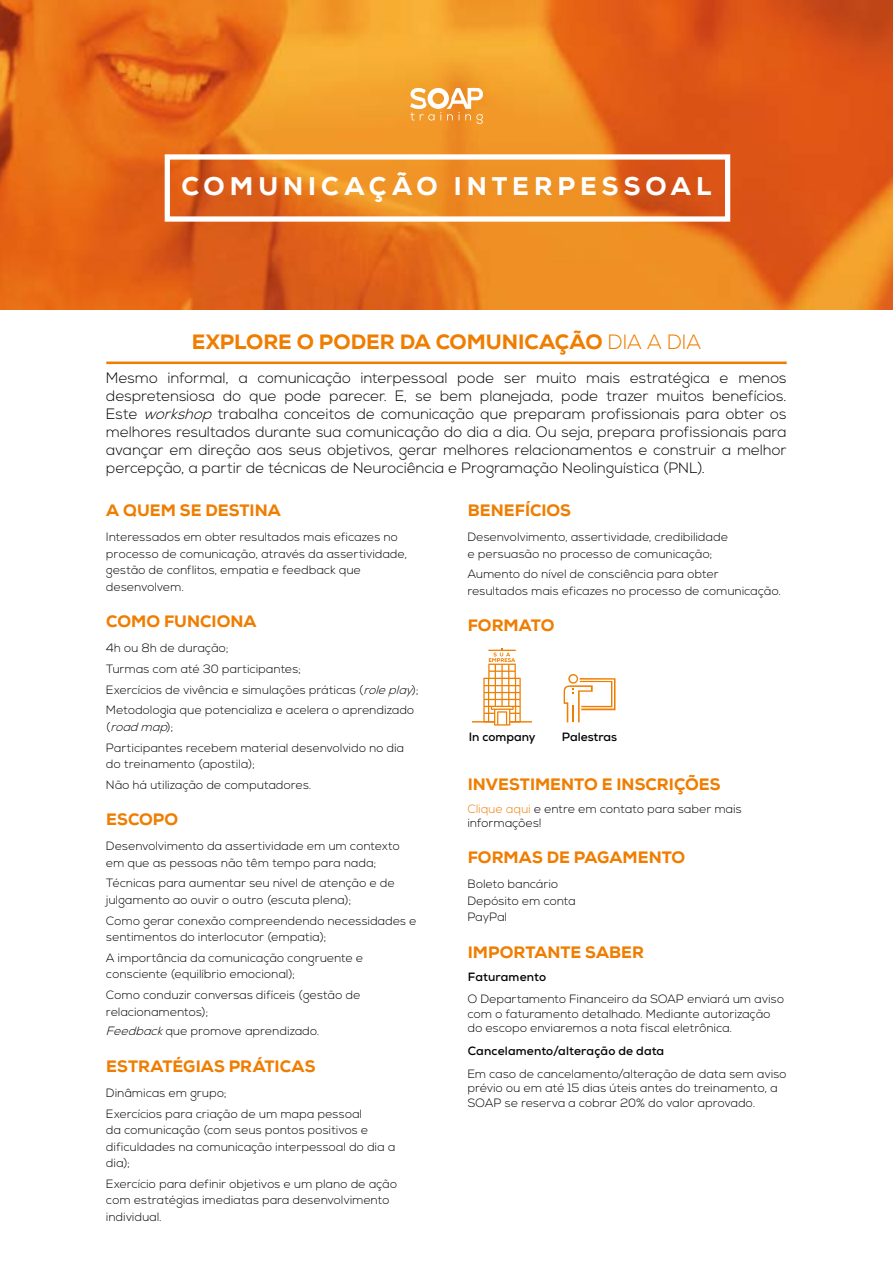
<style>
.page{position:relative;width:893px;height:1263px;background:#fff}
.page>*{position:absolute;margin:0;border:0;box-sizing:border-box;transform-origin:0 0}
.t1{font:800 25.5px "Nexa";letter-spacing:.195em;color:#fff}
.t2{font:800 20.7px "Nexa";letter-spacing:-.005em;color:#ef7d00}
.t3{font:800 16.5px "Nexa";color:#ef7d00}
.t4{font:300 15px/18px "Nexa";letter-spacing:.005em;color:#000;text-align:justify}
.t5{font:300 12px/16.5px "Nexa";letter-spacing:.015em;color:#000}
.t6{font:700 12px "Nexa";letter-spacing:.005em;color:#000}
.s1{font-weight:300}
.s2{font-style:italic}
.s3{color:#ef7d00}
</style>
<div class="page">
<img style="left:0;top:0;width:893px;height:310px">
<hr style="left:106px;top:361px;width:681px;height:3px;background:#ef7d00">
<div style="left:165px;top:154px;width:565px;height:68px;border:5px solid #fff"></div>
<svg style="left:410px;top:87px;width:73px;height:37px"></svg>
<svg style="left:568px;top:674px;width:10px;height:10px"></svg>
<svg style="left:570px;top:675px;width:7px;height:7px"></svg>
<svg style="left:564px;top:678px;width:51px;height:44px"></svg>
<svg style="left:472px;top:648px;width:60px;height:77px"></svg>
<h1 class="t1" style="left:181px;top:170px;width:531px">COMUNICAÇÃO INTERPESSOAL</h1>
<h2 class="t2" style="left:192px;top:329px;width:511px">EXPLORE O PODER DA COMUNICAÇÃO <span class="s1">DIA A DIA</span></h2>
<p class="t4" style="left:106px;top:370px;width:682px">Mesmo informal, a comunicação interpessoal pode ser muito mais estratégica e menos despretensiosa do que pode parecer. E, se bem planejada, pode trazer muitos benefícios.<br>Este <span class="s2">workshop</span> trabalha conceitos de comunicação que preparam profissionais para obter os melhores resultados durante sua comunicação do dia a dia. Ou seja, prepara profissionais para avançar em direção aos seus objetivos, gerar melhores relacionamentos e construir a melhor percepção, a partir de técnicas de Neurociência e Programação Neolinguística (PNL).</p>
<h3 class="t3" style="left:106px;top:500px;width:176px">A QUEM SE DESTINA</h3>
<p class="t5" style="left:106px;top:529px;width:302px">Interessados em obter resultados mais eficazes no processo de comunicação, através da assertividade, gestão de conflitos, empatia e feedback que desenvolvem.</p>
<h3 class="t3" style="left:106px;top:611px;width:152px">COMO FUNCIONA</h3>
<p class="t5" style="left:106px;top:638px;width:314px;line-height:20.7px">4h ou 8h de duração;<br>Turmas com até 30 participantes;<br>Exercícios de vivência e simulações práticas (<span class="s2">roleplay</span>); Metodologia que potencializa e acelera o aprendizado</p>
<p class="t5" style="left:106px;top:717px;width:299px;line-height:20.7px">( <span class="s2">roadmap</span>) ;<br>Participantes recebem material desenvolvido no dia</p>
<p class="t5" style="left:106px;top:754px;width:207px;line-height:20.7px">do treinamento (apostila);<br>Não há utilização de computadores.</p>
<h3 class="t3" style="left:106px;top:809px;width:74px">ESCOPO</h3>
<p class="t5" style="left:106px;top:838px;width:295px">Desenvolvimento da assertividade em um contexto em que as pessoas não têm tempo para nada;</p>
<p class="t5" style="left:106px;top:875px;width:290px">Técnicas para aumentar seu nível de atenção e de julgamento ao ouvir o outro (escuta plena);</p>
<p class="t5" style="left:106px;top:913px;width:312px">Como gerar conexão compreendendo necessidades e sentimentos do interlocutor (empatia);</p>
<p class="t5" style="left:106px;top:950px;width:259px">A importância da comunicação congruente e consciente (equilíbrio emocional);</p>
<p class="t5" style="left:106px;top:987px;width:256px">Como conduzir conversas difíceis (gestão de relacionamentos);</p>
<p class="t5" style="left:106px;top:1024px;width:215px"><span class="s2">Feedback</span>que promove aprendizado.</p>
<h3 class="t3" style="left:106px;top:1055px;width:211px">ESTRATÉGIAS PRÁTICAS</h3>
<p class="t5" style="left:106px;top:1083px;width:257px;line-height:20.7px">Dinâmicas em grupo;<br>Exercícios para criação de um mapa pessoal</p>
<p class="t5" style="left:106px;top:1122px;width:290px">da comunicação (com seus pontos positivos e dificuldades na comunicação interpessoal do dia a dia);</p>
<p class="t5" style="left:106px;top:1176px;width:292px">Exercício para definir objetivos e um plano de ação com estratégias imediatas para desenvolvimento individual.</p>
<h3 class="t3" style="left:468px;top:500px;width:105px">BENEFÍCIOS</h3>
<p class="t5" style="left:468px;top:529px;width:262px">Desenvolvimento, assertividade, credibilidade e persuasão no processo de comunicação;</p>
<p class="t5" style="left:468px;top:567px;width:315px">Aumento do nível de consciência para obter resultados mais eficazes no processo de comunicação.</p>
<h3 class="t3" style="left:468px;top:615px;width:88px">FORMATO</h3>
<p class="t6" style="left:469px;top:729px;width:68px">In company</p>
<p class="t6" style="left:562px;top:729px;width:57px">Palestras</p>
<h3 class="t3" style="left:468px;top:773px;width:254px">INVESTIMENTO E INSCRIÇÕES</h3>
<p class="t5" style="left:468px;top:802px;width:276px;line-height:14.4px"><span class="s3">Clique aqui</span> e entre em contato para saber mais informações!</p>
<h3 class="t3" style="left:468px;top:847px;width:219px">FORMAS DE PAGAMENTO</h3>
<p class="t5" style="left:468px;top:876px;width:110px">Boleto bancário<br>Depósito em conta<br>PayPal</p>
<h3 class="t3" style="left:468px;top:941px;width:178px">IMPORTANTE SABER</h3>
<p class="t6" style="left:468px;top:969px;width:80px">Faturamento</p>
<p class="t5" style="left:468px;top:993px;width:318px;line-height:14.4px">O Departamento Financeiro da SOAP enviará um aviso com o faturamento detalhado. Mediante autorização do escopo enviaremos a nota fiscal eletrônica.</p>
<p class="t6" style="left:468px;top:1043px;width:198px">Cancelamento/alteração de data</p>
<p class="t5" style="left:468px;top:1067px;width:320px;line-height:14.4px">Em caso de cancelamento/alteração de data sem aviso prévio ou em até 15 dias úteis antes do treinamento, a<br>SOAP se reserva a cobrar 20% do valor aprovado.</p>
</div>
